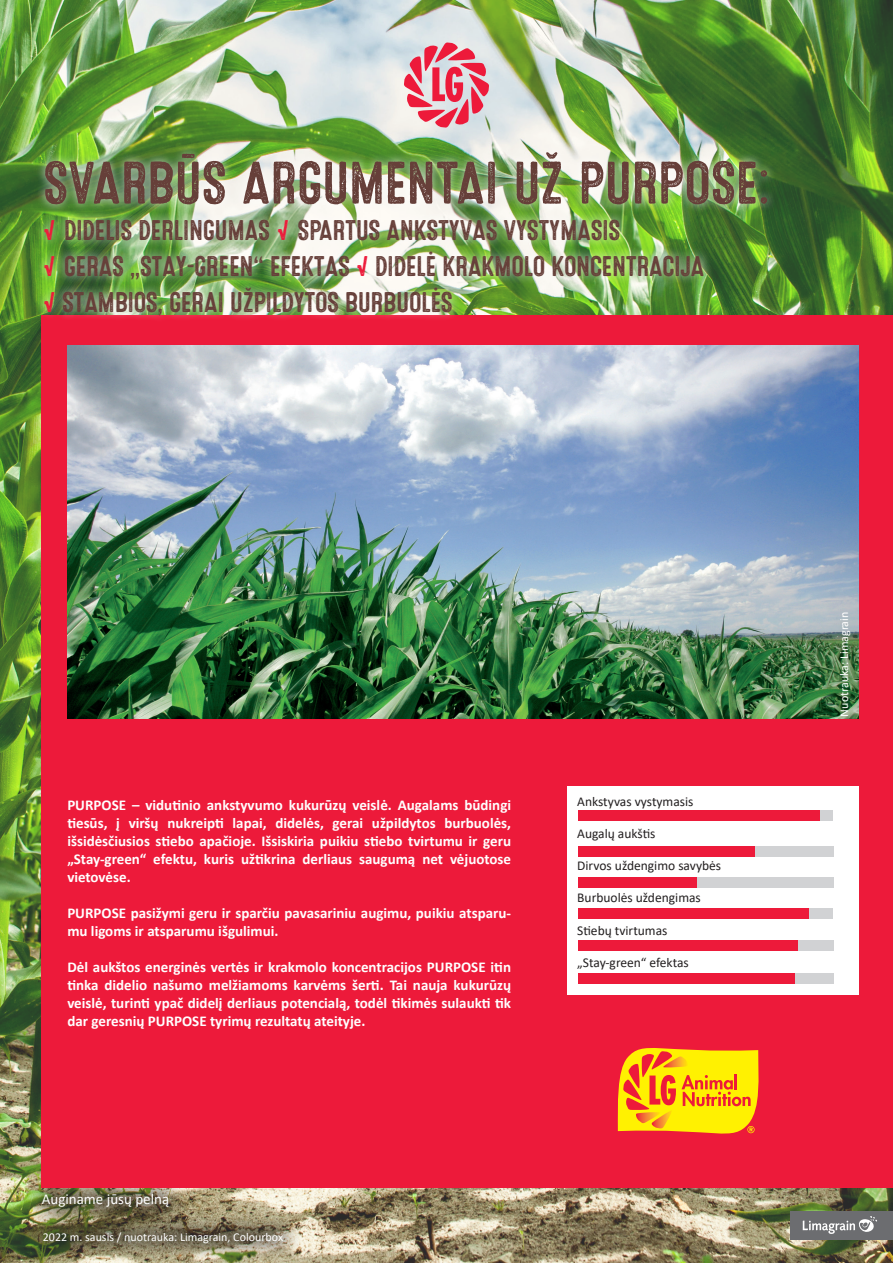
<style>
.page{position:relative;width:893px;height:1263px;background:#fff}
.page>*{position:absolute;margin:0;border:0;box-sizing:border-box;transform-origin:0 0}
.t1{font:60px "Microbrew Three";letter-spacing:-.035em;color:#663f39}
.t2{font:28.5px "Microbrew Three";letter-spacing:-.04em;color:#663f39}
.bulletpoints_-_brødtekst{font:700 15px/18px "Calibri";color:#fff;text-align:justify}
.t3{font:15px "Calibri";color:#fff}
.bulletpoints_-_brødtekst-2{font:13.5px "Calibri";color:#231f20}
.t4{font:12px "Calibri";color:#fff}
.s1{color:#ed1a3a}
</style>
<div class="page">
<img style="left:0;top:0;width:893px;height:1263px">
<svg style="left:404px;top:43px;width:85px;height:85px;background:#e48e9d"></svg>
<div style="left:791px;top:1211px;width:102px;height:29px;background:#6c6d70"></div>
<svg style="left:803px;top:1216px;width:74px;height:18px"></svg>
<div style="left:21px;top:1172px;width:169px;height:56px;background:#231f20;opacity:.75"></div>
<div style="left:42px;top:315px;width:851px;height:873px;background:#ed1a3a"></div>
<div style="left:35px;top:143px;width:741px;height:181px;background:#fff;opacity:.75"></div>
<div style="left:22px;top:1211px;width:283px;height:52px;background:#231f20;opacity:.75"></div>
<svg style="left:618px;top:1048px;width:140px;height:85px"></svg>
<img style="left:67px;top:345px;width:791px;height:374px">
<div style="left:567px;top:786px;width:291px;height:209px;background:#fff"></div>
<div style="left:578px;top:810px;width:243px;height:11px;background:#ed1a3a"></div>
<div style="left:821px;top:810px;width:12px;height:11px;background:#d1d2d4"></div>
<div style="left:578px;top:846px;width:185px;height:10px;background:#ed1a3a"></div>
<div style="left:755px;top:846px;width:78px;height:10px;background:#d1d2d4"></div>
<div style="left:578px;top:877px;width:119px;height:10px;background:#ed1a3a"></div>
<div style="left:697px;top:877px;width:136px;height:10px;background:#d1d2d4"></div>
<div style="left:578px;top:908px;width:231px;height:10px;background:#ed1a3a"></div>
<div style="left:809px;top:908px;width:24px;height:10px;background:#d1d2d4"></div>
<div style="left:578px;top:940px;width:251px;height:10px;background:#ed1a3a"></div>
<div style="left:798px;top:940px;width:35px;height:10px;background:#d1d2d4"></div>
<div style="left:578px;top:973px;width:219px;height:11px;background:#ed1a3a"></div>
<div style="left:795px;top:973px;width:38px;height:11px;background:#d1d2d4"></div>
<p class="t1" style="left:43px;top:149px;width:730px">SVARBŪS ARGUMENTAI UŽ PURPOSE:</p>
<p class="t2" style="left:43px;top:214px;width:580px"><span class="s1">√</span> DIDELIS DERLINGUMAS <span class="s1">√</span> SPARTUS ANKSTYVAS VYSTYMASIS</p>
<p class="t2" style="left:43px;top:250px;width:664px"><span class="s1">√</span> GERAS „STAY-GREEN“ EFEKTAS <span class="s1">√</span> DIDELĖ KRAKMOLO KONCENTRACIJA</p>
<p class="t2" style="left:43px;top:286px;width:412px"><span class="s1">√</span> STAMBIOS, GERAI UŽPILDYTOS BURBUOLĖS</p>
<p class="bulletpoints_-_brødtekst" style="left:67px;top:796px;width:445px">PURPOSE – vidutinio ankstyvumo kukurūzų veislė. Augalams būdingi tiesūs, į viršų nukreipti lapai, didelės, gerai užpildytos burbuolės, išsidėsčiusios stiebo apačioje. Išsiskiria puikiu stiebo tvirtumu ir geru „Stay-green“ efektu, kuris užtikrina derliaus saugumą net vėjuotose vietovėse.</p>
<p class="bulletpoints_-_brødtekst" style="left:67px;top:904px;width:445px">PURPOSE pasižymi geru ir sparčiu pavasariniu augimu, puikiu atsparu&shy;mu ligoms ir atsparumu išgulimui.</p>
<p class="bulletpoints_-_brødtekst" style="left:67px;top:958px;width:445px">Dėl aukštos energinės vertės ir krakmolo koncentracijos PURPOSE itin tinka didelio našumo melžiamoms karvėms šerti. Tai nauja kukurūzų veislė, turinti ypač didelį derliaus potencialą, todėl tikimės sulaukti tik dar geresnių PURPOSE tyrimų rezultatų ateityje.</p>
<p class="t3" style="left:42px;top:1188px;width:129px">Auginame jūsų pelną</p>
<p class="t4" style="left:43px;top:1228px;width:242px">2022 m. sausis / nuotrauka: Limagrain, Colourbox</p>
<p class="bulletpoints_-_brødtekst-2" style="left:577px;top:792px;width:118px">Ankstyvas vystymasis</p>
<p class="bulletpoints_-_brødtekst-2" style="left:577px;top:824px;width:80px">Augalų aukštis</p>
<p class="bulletpoints_-_brødtekst-2" style="left:577px;top:856px;width:145px">Dirvos uždengimo savybės</p>
<p class="bulletpoints_-_brødtekst-2" style="left:577px;top:888px;width:125px">Burbuolės uždengimas</p>
<p class="bulletpoints_-_brødtekst-2" style="left:577px;top:921px;width:92px">Stiebų tvirtumas</p>
<p class="bulletpoints_-_brødtekst-2" style="left:577px;top:953px;width:113px">„Stay-green“ efektas</p>
<p class="t4" style="left:836px;top:716px;width:106px;rotate:-90deg">Nuotrauka: Limagrain</p>
</div>
